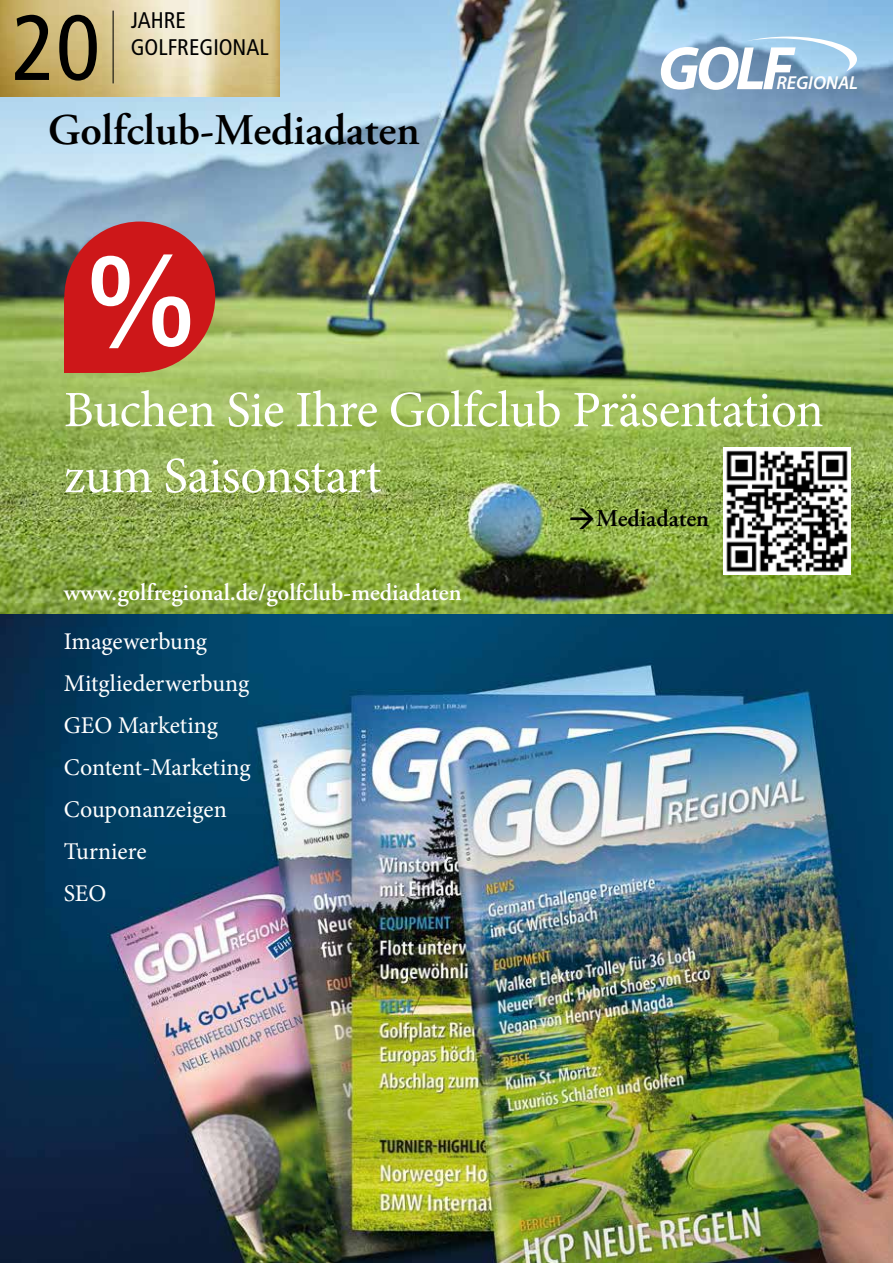
<style>
.page{position:relative;width:893px;height:1263px;background:#fff}
.page>*{position:absolute;margin:0;border:0;box-sizing:border-box;transform-origin:0 0}
.t1{font:126.45px "Frutiger";color:#fff}
.t2{font:condensed 92.4px "Frutiger";color:#000}
.t3{font:italic 700 61.95px "Myriad Pro";color:#fff}
.t4{font:51px/66px "Minion Pro";letter-spacing:-.015em;color:#fff}
.t5{font:600 43.65px "Adobe Garamond Pro";color:#000}
.t6{font:24px/42px "Minion Pro";color:#fff}
.t7{font:600 24px "Adobe Garamond Pro";color:#fff}
.t8{font:600 24px "Adobe Garamond Pro";color:#000}
.t9{font:condensed 22.65px/27.3px "Frutiger";color:#000}
.t10{font:italic 600 18.75px "Myriad Pro";color:#fff}
</style>
<div class="page">
<img style="left:0;top:0;width:893px;height:1263px">
<svg style="left:746px;top:37px;width:111px;height:34px;background:#9ac0dc"></svg>
<img style="left:0;top:0;width:280px;height:97px">
<hr style="left:113px;top:11px;width:1px;height:72px;background:#000">
<div style="left:64px;top:297px;width:76px;height:75px;background:#cd1719"></div>
<div style="left:64px;top:222px;width:151px;height:150px;background:#cd1719;border-radius:50%"></div>
<img style="left:723px;top:447px;width:128px;height:128px">
<h2 class="t2" style="left:12px;top:-6px;width:90px">20</h2>
<p class="t9" style="left:131px;top:6px;width:139px">JAHRE<br>GOLFREGIONAL</p>
<h3 class="t5" style="left:48px;top:105px;width:373px">Golfclub-Mediadaten</h3>
<h1 class="t1" style="left:78px;top:227px;width:128px">%</h1>
<h3 class="t3" style="left:658px;top:28px;width:137px">GOLF</h3>
<p class="t10" style="left:776px;top:71px;width:83px">REGIONAL</p>
<h3 class="t4" style="left:64px;top:377px;width:761px">Buchen Sie Ihre Golfclub Präsentation zum Saisonstart</h3>
<p class="t7" style="left:64px;top:578px;width:399px">www.golfregional.de/golfclub-mediadaten</p>
<p class="t6" style="left:64px;top:620px;width:188px">Imagewerbung<br>Mitgliederwerbung<br>GEO Marketing<br>Content-Marketing<br>Couponanzeigen<br>Turniere<br>SEO</p>
<p class="t8" style="left:568px;top:504px;width:142px">→Mediadaten</p>
</div>
